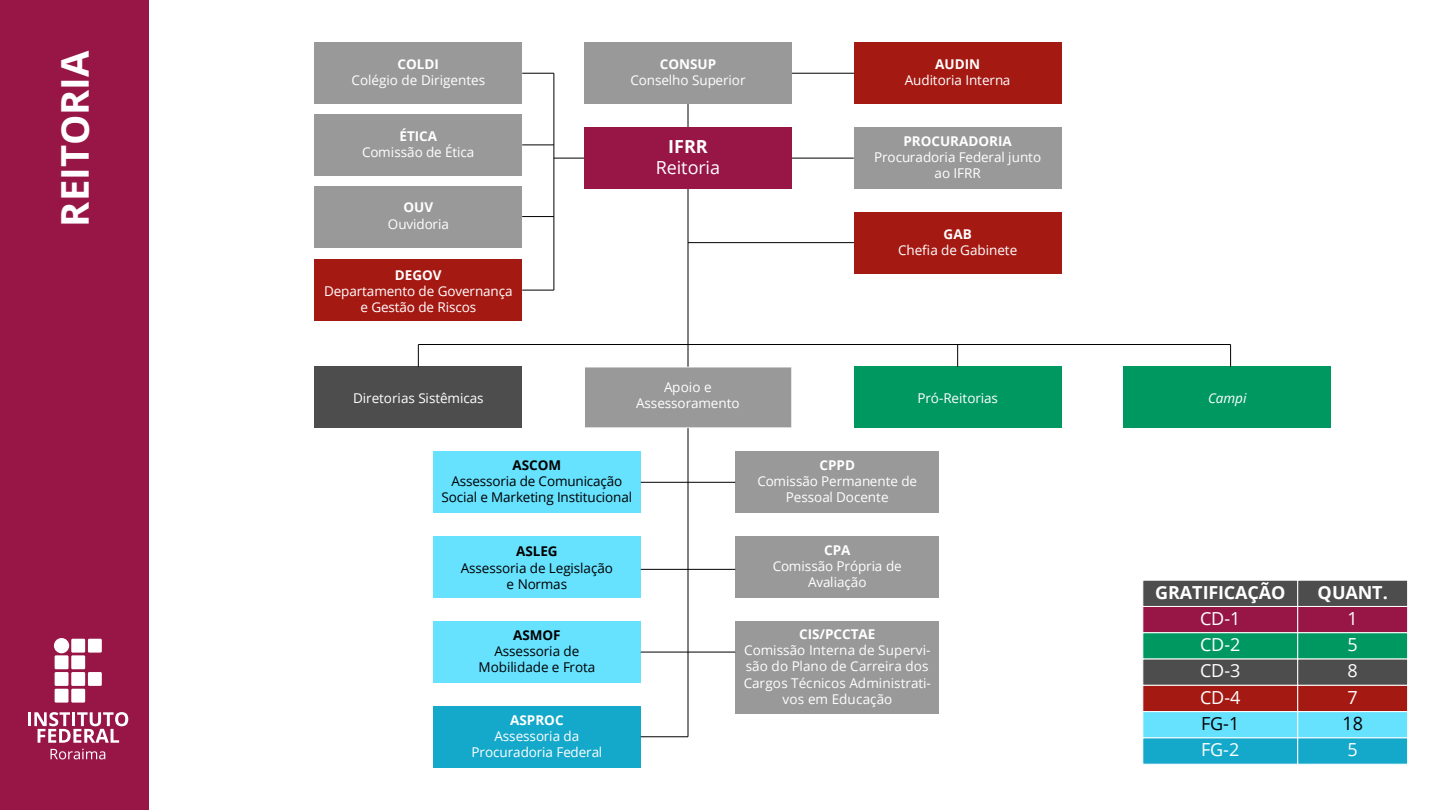
<style>
.page{position:relative;width:1440px;height:810px;background:#fff}
.page>*{position:absolute;margin:0;border:0;box-sizing:border-box;transform-origin:0 0}
.t1{font:700 38.25px "Open Sans";color:#fff}
.t2{font:18.52px "Open Sans";color:#000}
.t3{font:18px "Open Sans";letter-spacing:-.005em;color:#fff}
.t4{font:700 18px "Open Sans";letter-spacing:-.01em;color:#fff}
.t5{font:18px "Open Sans";color:#000}
.t6{font:13.5px/16.2px "Open Sans";letter-spacing:-.005em;color:#fff;text-align:center}
.t7{font:13.5px/16.2px "Open Sans";letter-spacing:-.01em;color:#000;text-align:center}
.t8{font:700 13.5px "Open Sans";color:#fff}
.t9{font:700 13.5px "Open Sans";color:#000}
.t10{font:italic 13.5px "Open Sans";letter-spacing:-.01em;color:#fff}
</style>
<div class="page">
<div style="left:0;top:0;width:149px;height:810px;background:#981646"></div>
<svg style="left:51px;top:749px;width:54px;height:10px"></svg>
<div style="left:71px;top:639px;width:14px;height:14px;background:#fff"></div>
<div style="left:88px;top:639px;width:14px;height:14px;background:#fff"></div>
<div style="left:88px;top:672px;width:14px;height:14px;background:#fff"></div>
<div style="left:55px;top:655px;width:14px;height:14px;background:#fff"></div>
<div style="left:71px;top:655px;width:14px;height:14px;background:#fff"></div>
<div style="left:55px;top:672px;width:14px;height:14px;background:#fff"></div>
<div style="left:71px;top:672px;width:14px;height:14px;background:#fff"></div>
<div style="left:55px;top:689px;width:14px;height:14px;background:#fff"></div>
<div style="left:71px;top:689px;width:14px;height:14px;background:#fff"></div>
<div style="left:54px;top:638px;width:15px;height:15px;background:#fff;border-radius:50%"></div>
<hr style="left:28px;top:712px;width:3px;height:14px;background:#fff">
<svg style="left:34px;top:712px;width:94px;height:31px"></svg>
<div style="left:1142px;top:580px;width:156px;height:27px;background:#4d4d4d;border:1px solid #fff"></div>
<div style="left:1297px;top:580px;width:111px;height:27px;background:#4d4d4d;border:1px solid #fff"></div>
<div style="left:1142px;top:606px;width:156px;height:27px;background:#981646;border:1px solid #fff"></div>
<div style="left:1297px;top:606px;width:111px;height:27px;background:#981646;border:1px solid #fff"></div>
<div style="left:1142px;top:632px;width:156px;height:27px;background:#009861;border:1px solid #fff"></div>
<div style="left:1297px;top:632px;width:111px;height:27px;background:#009861;border:1px solid #fff"></div>
<div style="left:1142px;top:659px;width:156px;height:27px;background:#4d4d4d"></div>
<div style="left:1297px;top:659px;width:111px;height:27px;background:#4d4d4d"></div>
<div style="left:1142px;top:685px;width:156px;height:27px;background:#a51913;border:1px solid #fff"></div>
<div style="left:1297px;top:685px;width:111px;height:27px;background:#a51913;border:1px solid #fff"></div>
<div style="left:1142px;top:711px;width:156px;height:27px;background:#66e1fe;border:1px solid #fff"></div>
<div style="left:1297px;top:711px;width:111px;height:27px;background:#66e1fe;border:1px solid #fff"></div>
<div style="left:1142px;top:737px;width:156px;height:28px;background:#14a8cb;border:1px solid #fff"></div>
<div style="left:1297px;top:737px;width:111px;height:28px;background:#14a8cb;border:1px solid #fff"></div>
<hr style="left:554px;top:158px;width:300px;height:1px;background:#000">
<hr style="left:688px;top:242px;width:373px;height:1px;background:#000">
<hr style="left:688px;top:77px;width:1px;height:660px;background:#000">
<hr style="left:792px;top:73px;width:66px;height:1px;background:#000">
<div style="left:314px;top:43px;width:208px;height:61px;background:#999"></div>
<div style="left:584px;top:43px;width:208px;height:61px;background:#999"></div>
<div style="left:854px;top:43px;width:208px;height:61px;background:#a51913"></div>
<div style="left:314px;top:114px;width:208px;height:62px;background:#999"></div>
<div style="left:584px;top:127px;width:208px;height:62px;background:#981646"></div>
<div style="left:854px;top:127px;width:208px;height:62px;background:#999"></div>
<div style="left:314px;top:186px;width:208px;height:61px;background:#999"></div>
<div style="left:854px;top:212px;width:208px;height:62px;background:#a51913"></div>
<div style="left:433px;top:706px;width:208px;height:61px;background:#14a8cb"></div>
<div style="left:314px;top:367px;width:208px;height:61px;background:#4d4d4d"></div>
<div style="left:854px;top:367px;width:208px;height:61px;background:#009861"></div>
<div style="left:736px;top:452px;width:203px;height:61px;background:#999"></div>
<div style="left:736px;top:536px;width:203px;height:62px;background:#999"></div>
<div style="left:736px;top:621px;width:203px;height:92px;background:#999"></div>
<div style="left:585px;top:367px;width:207px;height:61px;background:#999"></div>
<div style="left:1123px;top:367px;width:208px;height:61px;background:#009861"></div>
<div style="left:314px;top:259px;width:208px;height:62px;background:#a51913"></div>
<div style="left:433px;top:452px;width:208px;height:61px;background:#66e1fe"></div>
<div style="left:433px;top:536px;width:208px;height:62px;background:#66e1fe"></div>
<div style="left:433px;top:621px;width:208px;height:62px;background:#66e1fe"></div>
<hr style="left:641px;top:482px;width:94px;height:1px;background:#000">
<hr style="left:641px;top:569px;width:94px;height:1px;background:#000">
<hr style="left:641px;top:652px;width:94px;height:1px;background:#000">
<hr style="left:641px;top:736px;width:47px;height:1px;background:#000">
<hr style="left:418px;top:344px;width:813px;height:1px;background:#000">
<svg style="left:1230px;top:345px;width:1px;height:22px"></svg>
<svg style="left:957px;top:345px;width:1px;height:22px"></svg>
<svg style="left:418px;top:345px;width:1px;height:22px"></svg>
<hr style="left:554px;top:73px;width:1px;height:217px;background:#000">
<hr style="left:522px;top:73px;width:32px;height:1px;background:#000">
<hr style="left:522px;top:145px;width:32px;height:1px;background:#000">
<hr style="left:522px;top:216px;width:32px;height:1px;background:#000">
<hr style="left:522px;top:290px;width:32px;height:1px;background:#000">
<h1 class="t1" style="left:48px;top:227px;width:178px;rotate:-90deg">REITORIA</h1>
<p class="t8" style="left:398px;top:55px;width:43px">COLDI</p>
<p class="t6" style="left:352px;top:72px;width:135px">Colégio de Dirigentes</p>
<p class="t8" style="left:660px;top:55px;width:58px">CONSUP</p>
<p class="t6" style="left:630px;top:72px;width:117px">Conselho Superior</p>
<p class="t8" style="left:399px;top:126px;width:39px">ÉTICA</p>
<p class="t6" style="left:362px;top:144px;width:114px">Comissão de Ética</p>
<h3 class="t4" style="left:668px;top:133px;width:41px">IFRR</h3>
<h3 class="t3" style="left:656px;top:155px;width:66px">Reitoria</h3>
<p class="t8" style="left:403px;top:198px;width:31px">OUV</p>
<p class="t6" style="left:388px;top:215px;width:63px">Ouvidoria</p>
<p class="t8" style="left:395px;top:265px;width:48px">DEGOV</p>
<p class="t6" style="left:324px;top:282px;width:190px">Departamento de Governança e Gestão de Riscos</p>
<p class="t8" style="left:935px;top:55px;width:46px">AUDIN</p>
<p class="t6" style="left:905px;top:72px;width:107px">Auditoria Interna</p>
<p class="t8" style="left:903px;top:131px;width:110px">PROCURADORIA</p>
<p class="t6" style="left:874px;top:149px;width:169px">Procuradoria Federal junto ao IFRR</p>
<p class="t8" style="left:944px;top:224px;width:30px">GAB</p>
<p class="t6" style="left:898px;top:242px;width:121px">Chefia de Gabinete</p>
<p class="t6" style="left:353px;top:389px;width:132px">Diretorias Sistêmicas</p>
<p class="t6" style="left:636px;top:379px;width:105px">Apoio e<br>Assessoramento</p>
<p class="t6" style="left:917px;top:389px;width:82px">Pró-Reitorias</p>
<p class="t10" style="left:1208px;top:389px;width:40px">Campi</p>
<p class="t9" style="left:512px;top:456px;width:50px">ASCOM</p>
<p class="t7" style="left:442px;top:473px;width:192px">Assessoria de Comunicação<br>Social e Marketing Institucional</p>
<p class="t9" style="left:516px;top:542px;width:43px">ASLEG</p>
<p class="t7" style="left:461px;top:559px;width:154px">Assessoria de Legislação e Normas</p>
<p class="t9" style="left:513px;top:625px;width:49px">ASMOF</p>
<p class="t7" style="left:479px;top:643px;width:118px">Assessoria de<br>Mobilidade e Frota</p>
<p class="t8" style="left:510px;top:710px;width:55px">ASPROC</p>
<p class="t6" style="left:471px;top:727px;width:132px">Assessoria da<br>Procuradoria Federal</p>
<p class="t8" style="left:820px;top:456px;width:37px">CPPD</p>
<p class="t6" style="left:757px;top:473px;width:161px">Comissão Permanente de<br>Pessoal Docente</p>
<p class="t8" style="left:824px;top:541px;width:28px">CPA</p>
<p class="t6" style="left:773px;top:558px;width:131px">Comissão Própria de<br>Avaliação</p>
<p class="t8" style="left:799px;top:625px;width:78px">CIS/PCCTAE</p>
<p class="t6" style="left:744px;top:642px;width:189px">Comissão Interna de Supervi&shy;são do Plano de Carreira dos<br>Cargos Técnicos Administrati&shy;vos em Educação</p>
<h3 class="t4" style="left:1155px;top:580px;width:132px">GRATIFICAÇÃO</h3>
<h3 class="t4" style="left:1318px;top:579px;width:72px">QUANT.</h3>
<h3 class="t3" style="left:1200px;top:606px;width:42px">CD-1</h3>
<h3 class="t3" style="left:1348px;top:606px;width:12px">1</h3>
<h3 class="t3" style="left:1200px;top:632px;width:42px">CD-2</h3>
<h3 class="t3" style="left:1348px;top:632px;width:12px">5</h3>
<h3 class="t3" style="left:1200px;top:659px;width:42px">CD-3</h3>
<h3 class="t3" style="left:1348px;top:659px;width:12px">8</h3>
<h3 class="t3" style="left:1200px;top:685px;width:42px">CD-4</h3>
<h3 class="t3" style="left:1348px;top:685px;width:12px">7</h3>
<h3 class="t5" style="left:1201px;top:711px;width:40px">FG-1</h3>
<h2 class="t2" style="left:1342px;top:711px;width:22px">18</h2>
<h3 class="t3" style="left:1201px;top:737px;width:40px">FG-2</h3>
<h3 class="t3" style="left:1348px;top:737px;width:12px">5</h3>
</div>
